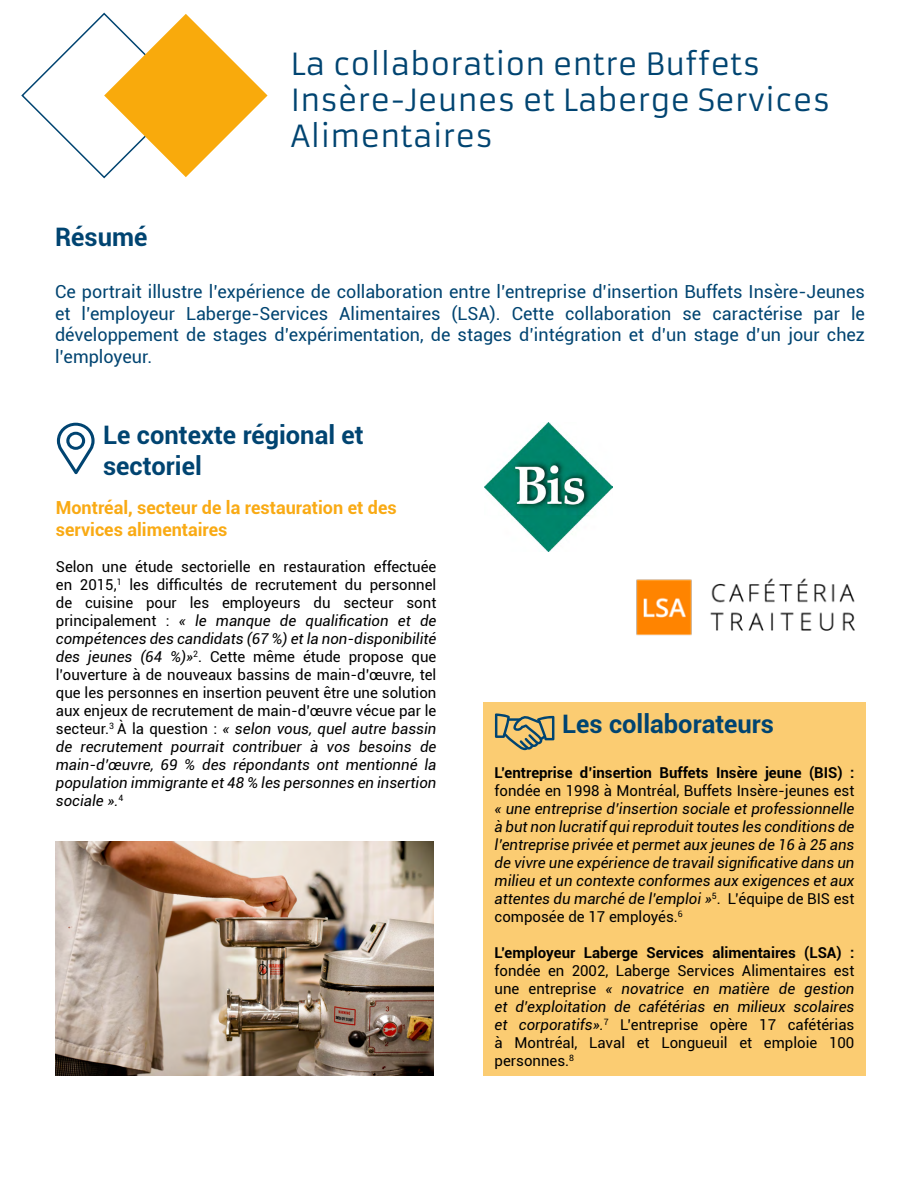
<style>
.page{position:relative;width:918px;height:1188px;background:#fff}
.page>*{position:absolute;margin:0;border:0;box-sizing:border-box;transform-origin:0 0}
.Titre_Portrait{font:30px/36px "Armata";color:#004471}
.paragraphe{font:700 25.5px/30.6px "Roboto";color:#004471}
.paragraphe-2{font:18px/21.6px "Roboto";color:#004471;text-align:justify}
.paragraphe-3{font:700 18px/21.6px "Roboto";color:#f9aa14}
.paragraphe-4{font:15px/18px "Roboto";color:#000001;text-align:justify}
.paragraphe-5{font:italic 15px/18px "Roboto";color:#000001;text-align:justify}
.s1{font-style:italic}
.s2{font-weight:700;font-style:normal}
.s3{font-style:normal}
.s4{font-weight:700}
</style>
<div class="page">
<svg style="left:21px;top:12px;width:247px;height:167px"></svg>
<div style="left:484px;top:702px;width:382px;height:374px;background:#fbcc72"></div>
<svg style="left:57px;top:423px;width:38px;height:51px"></svg>
<svg style="left:495px;top:713px;width:59px;height:37px"></svg>
<img style="left:484px;top:423px;width:129px;height:128px">
<img style="left:636px;top:578px;width:219px;height:58px">
<img style="left:55px;top:841px;width:379px;height:235px">
<p class="Titre_Portrait" style="left:291px;top:47px;width:541px">La collaboration entre Buffets<br>Insère-Jeunes et Laberge Services<br>Alimentaires</p>
<p class="paragraphe" style="left:55px;top:220px;width:94px">Résumé</p>
<p class="paragraphe-2" style="left:55px;top:280px;width:811px">Ce portrait illustre l’expérience de collaboration entre l’entreprise d’insertion Buffets Insère-Jeunes et l’employeur Laberge-Services Alimentaires (LSA). Cette collaboration se caractérise par le développement de stages d’expérimentation, de stages d’intégration et d’un stage d’un jour chez l’employeur.</p>
<p class="paragraphe" style="left:103px;top:419px;width:262px">Le contexte régional et sectoriel</p>
<p class="paragraphe-3" style="left:56px;top:496px;width:342px">Montréal, secteur de la restauration et des services alimentaires</p>
<p class="paragraphe-4" style="left:56px;top:557px;width:382px">Selon une étude sectorielle en restauration effectuée en 2015,<sup>1</sup> les difficultés de recrutement du personnel de cuisine pour les employeurs du secteur sont principalement : <span class="s1">« le manque de qualification et de compétences des candidats (67 %) et la non-disponibilité des jeunes (64 %)»</span><sup>2</sup>. Cette même étude propose que l’ouverture à de nouveaux bassins de main-d’œuvre, tel que les personnes en insertion peuvent être une solution aux enjeux de recrutement de main-d’œuvre vécue par le secteur.<sup>3</sup> À la question : <span class="s1">« selon vous, quel autre bassin de recrutement pourrait contribuer à vos besoins de main-d’œuvre, 69 % des répondants ont mentionné la population immigrante et 48 % les personnes en insertion sociale ».</span><sup>4</sup></p>
<p class="paragraphe" style="left:562px;top:707px;width:214px">Les collaborateurs</p>
<p class="paragraphe-5" style="left:495px;top:763px;width:361px"><span class="s2">L’entreprise d’insertion Buffets Insère jeune (BIS) : </span><span class="s3">fondée en 1998 à Montréal, Buffets Insère-jeunes est </span>« une entreprise d’insertion sociale et professionnelle à but non lucratif qui reproduit toutes les conditions de l’entreprise privée et permet aux jeunes de 16 à 25 ans de vivre une expérience de travail significative dans un milieu et un contexte conformes aux exigences et aux attentes du marché de l’emploi »<sup>5</sup><span class="s3">. L’équipe de BIS est composée de 17 employés.</span><sup>6</sup></p>
<p class="paragraphe-4" style="left:495px;top:943px;width:361px"><span class="s4">L’employeur Laberge Services alimentaires (LSA) : </span>fondée en 2002, Laberge Services Alimentaires est une entreprise <span class="s1">« novatrice en matière de gestion et d’exploitation de cafétérias en milieux scolaires et corporatifs».</span><sup>7</sup> L’entreprise opère 17 cafétérias à Montréal, Laval et Longueuil et emploie 100 personnes.<sup>8</sup></p>
</div>
